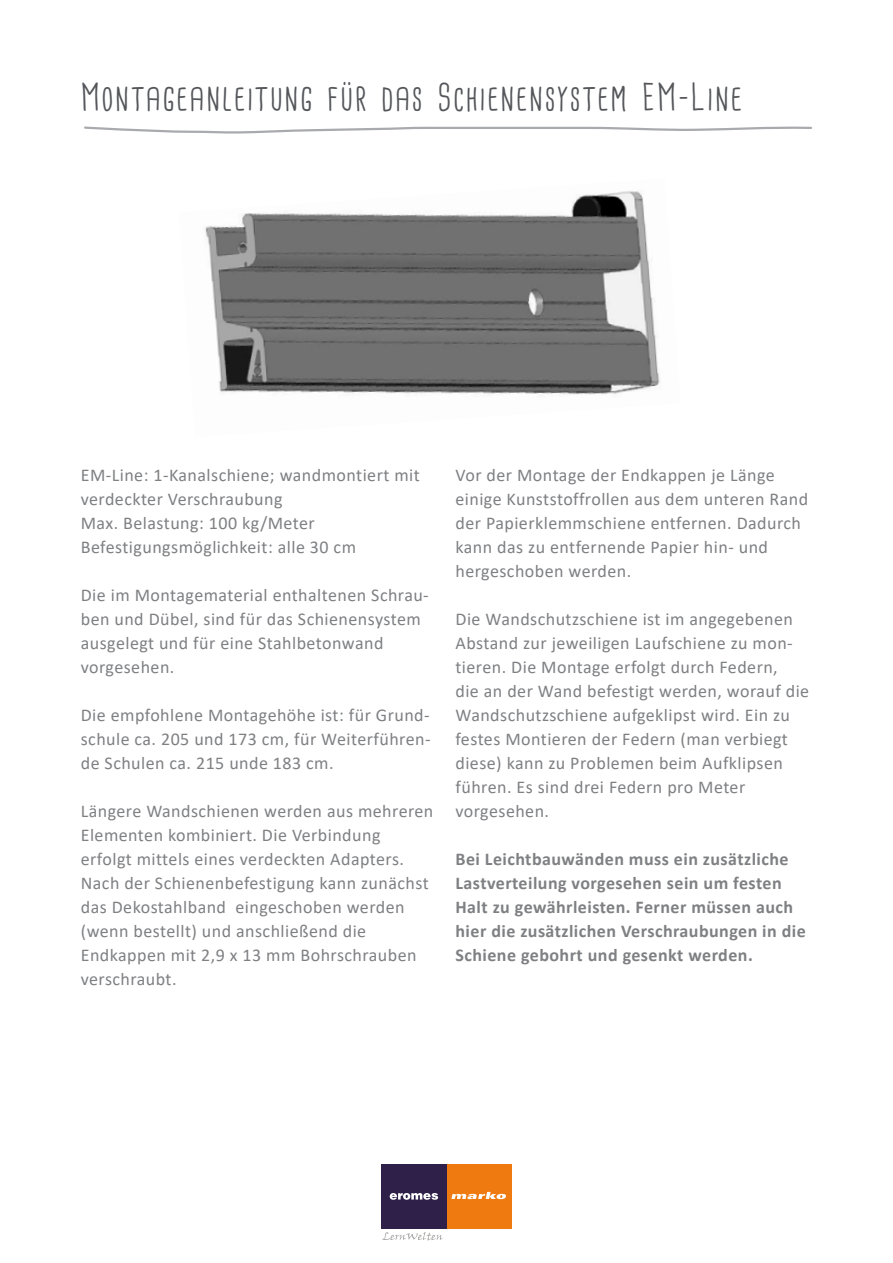
<style>
.page{position:relative;width:893px;height:1263px;background:#fff}
.page>*{position:absolute;margin:0;border:0;box-sizing:border-box;transform-origin:0 0}
.t1{font:37.5px "Cardenio Modern";letter-spacing:.055em;color:#54565a}
.t2{font:18px/24px "Calibri";letter-spacing:.025em;color:#7f8083}
.t3{font:700 18px/24px "Calibri";letter-spacing:.025em;color:#7f8083}
</style>
<div class="page">
<div style="left:446px;top:1164px;width:66px;height:65px;background:#ef7b10"></div>
<svg style="left:451px;top:1192px;width:55px;height:7px"></svg>
<div style="left:381px;top:1164px;width:65px;height:65px;background:#2f2049"></div>
<svg style="left:390px;top:1193px;width:48px;height:7px"></svg>
<svg style="left:382px;top:1232px;width:61px;height:8px"></svg>
<img style="left:205px;top:191px;width:455px;height:204px">
<svg style="left:84px;top:126px;width:728px;height:8px"></svg>
<h1 class="t1" style="left:81px;top:76px;width:663px">Montageanleitung für das Schienensystem EM-Line</h1>
<p class="t2" style="left:81px;top:463px;width:341px">EM-Line: 1-Kanalschiene; wandmontiert mit verdeckter Verschraubung<br>Max. Belastung: 100 kg/Meter Befestigungsmöglichkeit: alle 30 cm</p>
<p class="t2" style="left:81px;top:583px;width:349px">Die im Montagematerial enthaltenen Schrau&shy;ben und Dübel, sind für das Schienensystem ausgelegt und für eine Stahlbetonwand vorgesehen.</p>
<p class="t2" style="left:81px;top:703px;width:351px;text-align:justify">Die empfohlene Montagehöhe ist: für Grund&shy;schule ca. 205 und 173 cm, für Weiterführen&shy;de Schulen ca. 215 unde 183 cm.</p>
<p class="t2" style="left:81px;top:799px;width:354px">Längere Wandschienen werden aus mehreren Elementen kombiniert. Die Verbindung erfolgt mittels eines verdeckten Adapters.<br>Nach der Schienenbefestigung kann zunächst das Dekostahlband eingeschoben werden (wenn bestellt) und anschließend die Endkappen mit 2,9 x 13 mm Bohrschrauben verschraubt.</p>
<p class="t2" style="left:455px;top:463px;width:354px">Vor der Montage der Endkappen je Länge einige Kunststoffrollen aus dem unteren Rand der Papierklemmschiene entfernen. Dadurch kann das zu entfernende Papier hin- und hergeschoben werden.</p>
<p class="t2" style="left:455px;top:607px;width:355px">Die Wandschutzschiene ist im angegebenen Abstand zur jeweiligen Laufschiene zu mon&shy;tieren. Die Montage erfolgt durch Federn,<br>die an der Wand befestigt werden, worauf die Wandschutzschiene aufgeklipst wird. Ein zu festes Montieren der Federn (man verbiegt diese) kann zu Problemen beim Aufklipsen führen. Es sind drei Federn pro Meter vorgesehen.</p>
<p class="t3" style="left:455px;top:847px;width:352px">Bei Leichtbauwänden muss ein zusätzliche Lastverteilung vorgesehen sein um festen Halt zu gewährleisten. Ferner müssen auch hier die zusätzlichen Verschraubungen in die Schiene gebohrt und gesenkt werden.</p>
</div>
